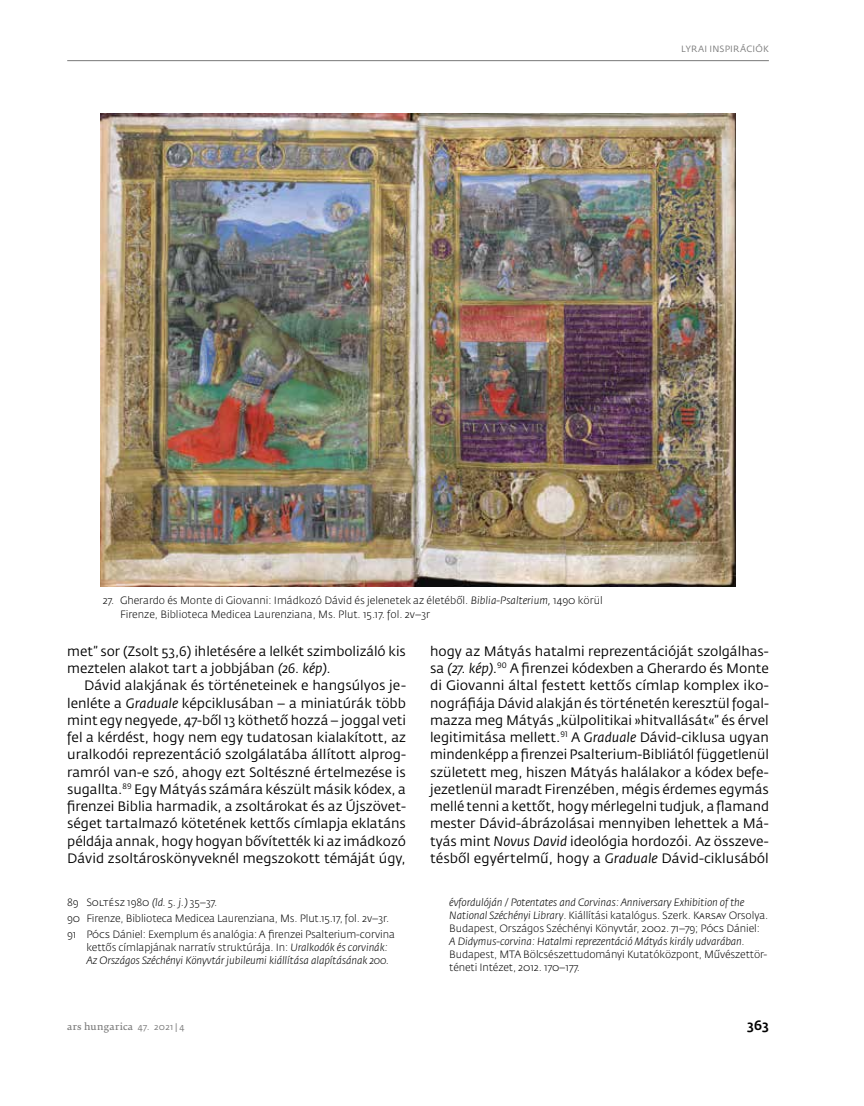
<style>
.page{position:relative;width:864px;height:1106px;background:#fff}
.page>*{position:absolute;margin:0;border:0;box-sizing:border-box;transform-origin:0 0}
.t1{font:13.5px/17.2px "Fedra Sans Pro";color:#000;text-align:justify}
.t2{font:500 13.5px "Fedra Sans Pro";color:#000}
.t3{font:300 10.5px/13px "Fedra Sans Pro";letter-spacing:-.01em;color:#000}
.t4{font:italic 300 10.5px/13px "Fedra Sans Pro";letter-spacing:-.01em;color:#000}
.t5{font:9px "Fedra Serif B Pro";letter-spacing:.025em;color:#797979}
.t6{font:9px "Fedra Sans Pro";letter-spacing:.03em;color:#797979}
.s1{font-style:italic}
.s2{font-style:normal}
.s3{font-family:"Fedra Sans Pro"}
</style>
<div class="page">
<hr style="left:67px;top:60px;width:701px;height:1px;background:#797979">
<img style="left:101px;top:113px;width:634px;height:473px">
<p class="t6" style="left:681px;top:43px;width:89px">LYRAI INSPI RÁCI ÓK</p>
<p class="t3" style="left:120px;top:593px;width:484px;line-height:14.2px;text-indent:-17px">27. Gherardo és Monte di Giovanni: Imádkozó Dávid és jelenetek az életéből. <span class="s1">Biblia-Psalterium,</span> 1490 körül<br>Firenze, Biblioteca Medicea Laurenziana, Ms. Plut. 15.17. fol. 2v–3r</p>
<p class="t1" style="left:67px;top:642px;width:340px">met” sor (Zsolt 53,6) ihletésére a lelkét szimbolizáló kis meztelen alakot tart a jobbjában <span class="s1">(26. kép)</span>.</p>
<p class="t1" style="left:67px;top:677px;width:340px;text-indent:17px">Dávid alakjának és történeteinek e hangsúlyos je&shy;lenléte a <span class="s1">Graduale</span> képciklusában – a miniatúrák több mint egy negyede, 47-ből 13 köthető hozzá – joggal veti fel a kérdést, hogy nem egy tudatosan kialakított, az uralkodói reprezentáció szolgálatába állított alprog&shy;ramról van-e szó, ahogy ezt Soltészné értelmezése is sugallta.<sup>89</sup> Egy Mátyás számára készült másik kódex, a firenzei Biblia harmadik, a zsoltárokat és az Újszövet&shy;séget tartalmazó kötetének kettős címlapja eklatáns példája annak, hogy hogyan bővítették ki az imádkozó Dávid zsoltároskönyveknél megszokott témáját úgy,</p>
<p class="t3" style="left:67px;top:893px;width:329px;line-height:16.4px">89 Soltész 1980 <span class="s1">(ld. 5. j.)</span> 35–37.<br>90 Firenze, Biblioteca Medicea Laurenziana, Ms. Plut.15.17, fol. 2v–3r.<br>91 Pócs Dániel: Exemplum és analógia: A firenzei Psalterium-corvina</p>
<p class="t4" style="left:86px;top:941px;width:304px"><span class="s2">kettős címlapjának narratív struktúrája. In:</span> Uralkodók és corvinák:<br>Az Országos Széchényi Könyvtár jubileumi kiállítása alapításának 200.</p>
<p class="t1" style="left:430px;top:642px;width:340px">hogy az Mátyás hatalmi reprezentációját szolgálhas&shy;sa <span class="s1">(27. kép)</span>.<sup>90</sup> A firenzei kódexben a Gherardo és Monte di Giovanni által festett kettős címlap komplex iko&shy;nográfiája Dávid alakján és történetén keresztül fogal&shy;mazza meg Mátyás „külpolitikai »hitvallását«” és érvel legitimitása mellett.<sup>91</sup> A <span class="s1">Graduale</span> Dávid-ciklusa ugyan mindenképp a firenzei Psalterium-Bibliától függetlenül született meg, hiszen Mátyás halálakor a kódex befe&shy;jezetlenül maradt Firenzében, mégis érdemes egymás mellé tenni a kettőt, hogy mérlegelni tudjuk, a flamand mester Dávid-ábrázolásai mennyiben lehettek a Má&shy;tyás mint <span class="s1">Novus David</span> ideológia hordozói. Az összeve&shy;tésből egyértelmű, hogy a <span class="s1">Graduale</span> Dávid-ciklusából</p>
<p class="t3" style="left:449px;top:895px;width:320px"><span class="s1">évfordulóján / Potentates and Corvinas: Anniversary Exhibition of the<br>National Széchényi Library</span>. Kiállítási katalógus. Szerk. Karsay Orsolya.<br>Budapest, Országos Széchényi Könyvtár, 2002. 71–79; Pócs Dániel:</p>
<p class="t4" style="left:449px;top:934px;width:297px">A Didymus-corvina: Hatalmi reprezentáció Mátyás király udvarában.</p>
<p class="t3" style="left:449px;top:947px;width:319px">Budapest, MTA Bölcsészettudományi Kutatóközpont, Művészettör&shy;téneti Intézet, 2012. 170–177.</p>
<p class="t5" style="left:67px;top:1021px;width:119px">ars hungarica <span class="s3">47. 2021 | 4</span></p>
<p class="t2" style="left:746px;top:1017px;width:23px">363</p>
</div>
